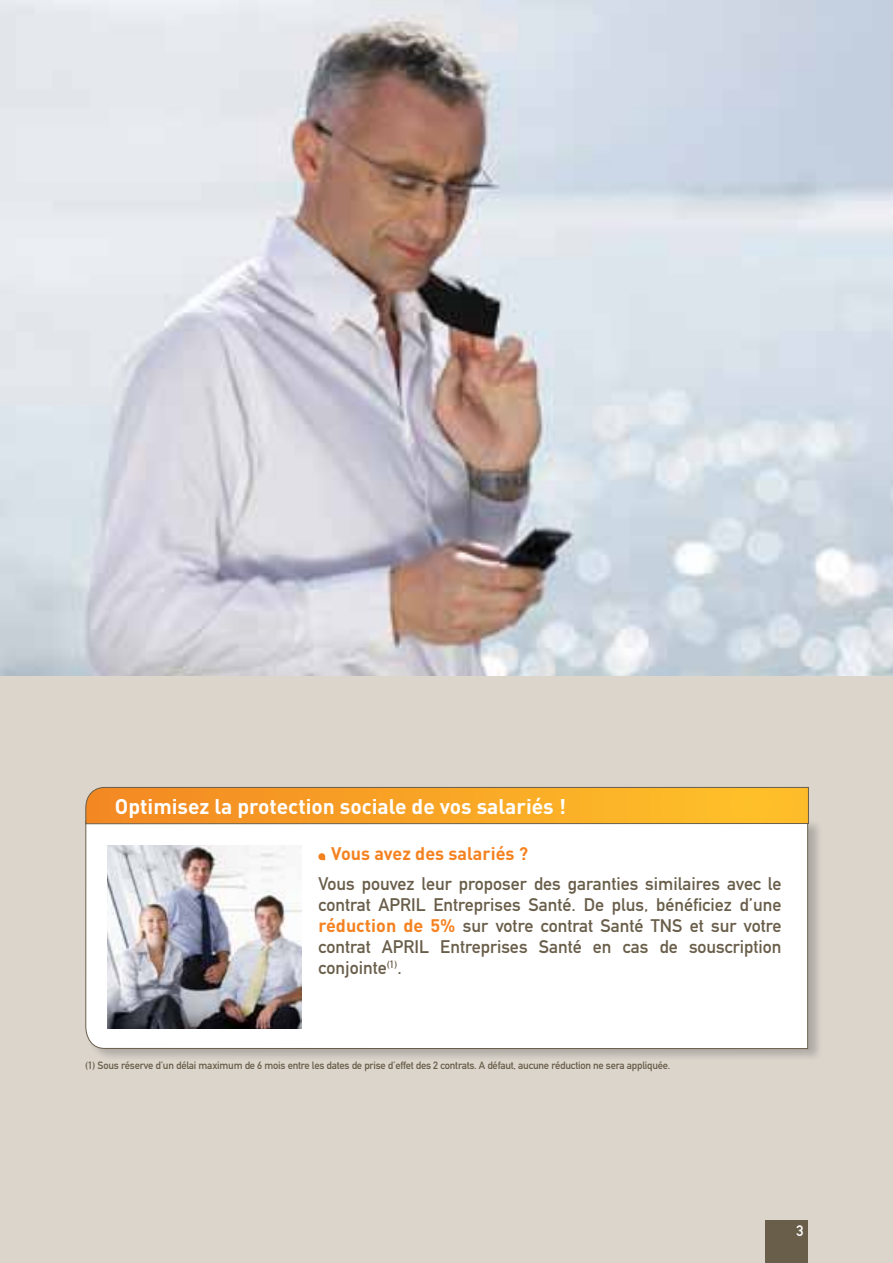
<style>
.page{position:relative;width:893px;height:1263px;background:#fff}
.page>*{position:absolute;margin:0;border:0;box-sizing:border-box;transform-origin:0 0}
.t1{font:700 21px "DIN";color:#fff}
.t2{font:18px/21px "DIN Mittelschrift";color:#695e4a;text-align:justify}
.t3{font:700 18px "DIN";color:#f58220}
.t4{font:15px "DIN Mittelschrift";color:#fff}
.t5{font:10.5px "DIN Mittelschrift";letter-spacing:-.02em;color:#695e4a}
.s1{font-family:"DIN";font-weight:700;color:#f58220}
</style>
<div class="page">
<img style="left:0;top:0;width:893px;height:676px">
<div style="left:0;top:676px;width:893px;height:587px;background:#dbd5cc"></div>
<div style="left:86px;top:818px;width:737px;height:243px;background:#000;opacity:.2"></div>
<div style="left:85px;top:824px;width:723px;height:225px;background:#fff"></div>
<svg style="left:85px;top:787px;width:724px;height:37px;background:#f1a228"></svg>
<img style="left:107px;top:845px;width:194px;height:184px">
<svg style="left:318px;top:853px;width:7px;height:7px"></svg>
<div style="left:765px;top:1220px;width:43px;height:43px;background:#695e4a"></div>
<p class="t1" style="left:115px;top:792px;width:452px">Optimisez la protection sociale de vos salariés !</p>
<p class="t3" style="left:331px;top:842px;width:198px">Vous avez des salariés ?</p>
<p class="t2" style="left:318px;top:873px;width:465px">Vous pouvez leur proposer des garanties similaires avec le contrat APRIL Entreprises Santé. De plus, bénéficiez d’une <span class="s1">réduction de 5%</span> sur votre contrat Santé TNS et sur votre contrat APRIL Entreprises Santé en cas de souscription conjointe<sup>(1)</sup>.</p>
<p class="t5" style="left:85px;top:1059px;width:587px">(1) Sous réserve d’un délai maximum de 6 mois entre les dates de prise d’effet des 2 contrats. A défaut, aucune réduction ne sera appliquée.</p>
<p class="t4" style="left:796px;top:1222px;width:9px">3</p>
</div>
